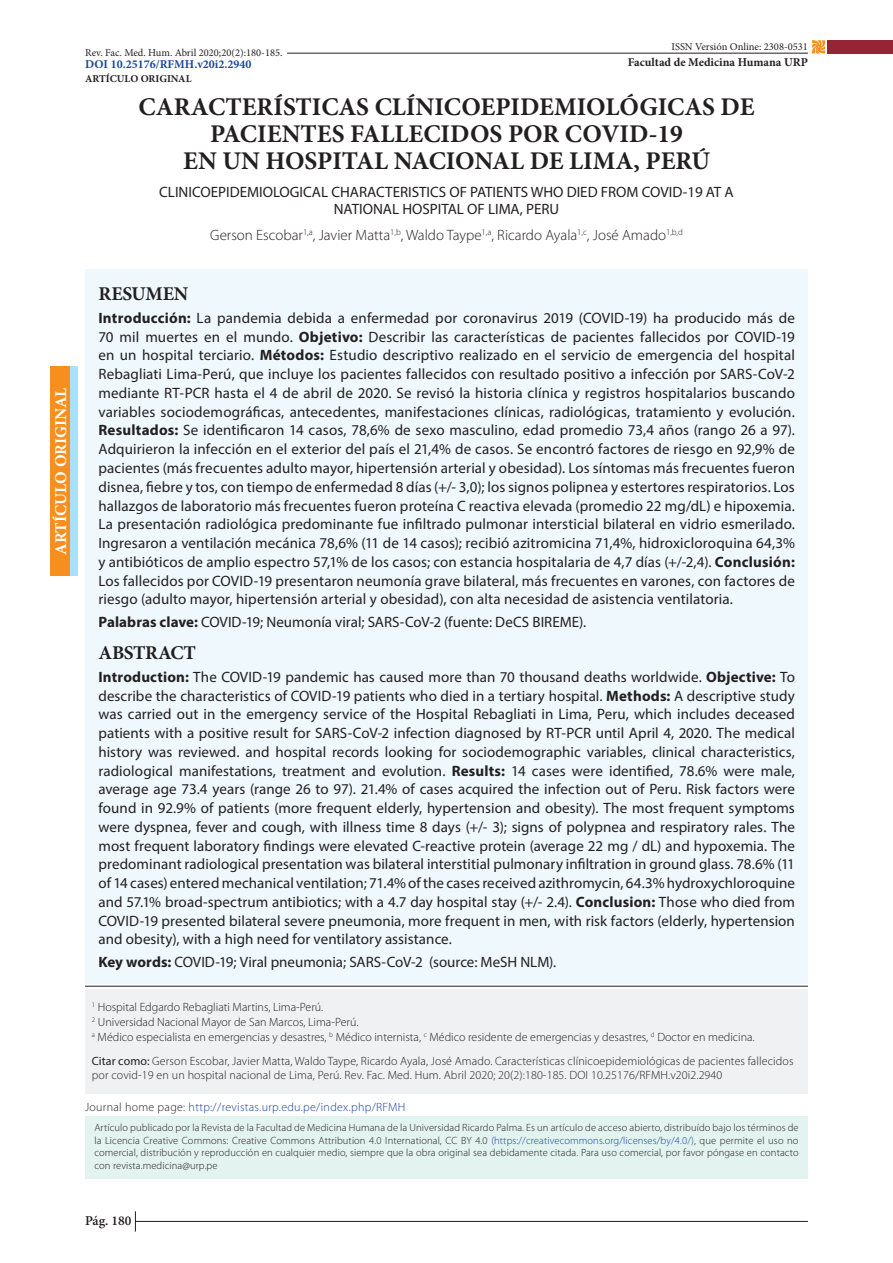
<style>
.page{position:relative;width:893px;height:1263px;background:#fff}
.page>*{position:absolute;margin:0;border:0;box-sizing:border-box;transform-origin:0 0}
.t1{font:700 25.5px/27px "Minion Pro";color:#231f20;text-align:center}
.t2{font:700 19.5px "Minion Pro";letter-spacing:-.015em;color:#231f20}
.t3{font:700 16.5px "Minion Pro";color:#fff}
.t4{font:15px/18.8px "Myriad Pro";color:#231f20;text-align:justify}
.t5{font:300 15px "Myriad Pro";color:#231f20}
.t6{font:600 13.5px "Minion Pro";color:#231f20}
.t7{font:300 12px/14.4px "Myriad Pro";letter-spacing:.005em;color:#231f20}
.t8{font:300 12px "Myriad Pro";letter-spacing:.025em;color:#154398}
.t9{font:700 12px "Minion Pro";color:#231f20}
.t10{font:700 12px "Minion Pro";color:#18469d}
.t11{font:300 10.5px/12.6px "Myriad Pro";letter-spacing:.01em;color:#231f20;text-align:justify}
.t12{font:10.5px "Minion Pro";color:#231f20}
.t13{font:700 10.5px "Minion Pro";color:#231f20}
.s1{font-weight:700}
.s2{font-weight:400}
.s3{color:#231f20}
.s4{color:#154398}
</style>
<div class="page">
<div style="left:55px;top:366px;width:23px;height:209px;background:#aae0f9"></div>
<svg style="left:135px;top:1211px;width:1px;height:20px"></svg>
<hr style="left:135px;top:1221px;width:673px;height:1px;background:#231f20">
<div style="left:85px;top:269px;width:723px;height:714px;background:#eef8fd"></div>
<hr style="left:85px;top:986px;width:723px;height:1px;background:#231f20">
<div style="left:828px;top:40px;width:65px;height:14px;background:#962435"></div>
<svg style="left:812px;top:40px;width:14px;height:14px"></svg>
<div style="left:85px;top:1116px;width:723px;height:63px;background:#e3f3f0"></div>
<div style="left:85px;top:989px;width:723px;height:105px;background:#f0f1f2"></div>
<div style="left:51px;top:366px;width:19px;height:209px;background:#f68f1e"></div>
<hr style="left:287px;top:53px;width:521px;height:1px;background:#231f20">
<p class="t3" style="left:49px;top:555px;width:168px;rotate:-90deg">ARTÍCULO ORIGINAL</p>
<p class="t12" style="left:85px;top:46px;width:199px">Rev. Fac. Med. Hum. Abril 2020;20(2):180-185.</p>
<p class="t10" style="left:85px;top:56px;width:168px">DOI 10.25176/RFMH.v20i2.2940</p>
<p class="t13" style="left:85px;top:71px;width:108px">ARTÍCULO ORIGINAL</p>
<p class="t12" style="left:671px;top:39px;width:138px">ISSN Versión Online: 2308-0531</p>
<p class="t9" style="left:628px;top:53px;width:182px">Facultad de Medicina Humana URP</p>
<p class="t1" style="left:139px;top:93px;width:617px">CARACTERÍSTICAS CLÍNICOEPIDEMIOLÓGICAS DE<br>PACIENTES FALLECIDOS POR COVID-19</p>
<p class="t1" style="left:183px;top:147px;width:528px">EN UN HOSPITAL NACIONAL DE LIMA, PERÚ</p>
<p class="t4" style="left:159px;top:184px;width:576px;line-height:16.5px;text-align:center">CLINICOEPIDEMIOLOGICAL CHARACTERISTICS OF PATIENTS WHO DIED FROM COVID-19 AT A<br>NATIONAL HOSPITAL OF LIMA, PERU</p>
<p class="t5" style="left:210px;top:226px;width:474px">Gerson Escobar<sup>1,a</sup>, Javier Matta<sup>1,b</sup>, Waldo Taype<sup>1,a</sup>, Ricardo Ayala<sup>1,c</sup>, José Amado<sup>1,b,d</sup></p>
<p class="t2" style="left:98px;top:280px;width:91px">RESUMEN</p>
<p class="t4" style="left:98px;top:308px;width:698px"><span class="s1">Introducción:</span> La pandemia debida a enfermedad por coronavirus 2019 (COVID-19) ha producido más de 70 mil muertes en el mundo. <span class="s1">Objetivo:</span> Describir las características de pacientes fallecidos por COVID-19 en un hospital terciario. <span class="s1">Métodos:</span> Estudio descriptivo realizado en el servicio de emergencia del hospital Rebagliati Lima-Perú, que incluye los pacientes fallecidos con resultado positivo a infección por SARS-CoV-2 mediante RT-PCR hasta el 4 de abril de 2020. Se revisó la historia clínica y registros hospitalarios buscando variables sociodemográficas, antecedentes, manifestaciones clínicas, radiológicas, tratamiento y evolución.<br><span class="s1">Resultados:</span> Se identificaron 14 casos, 78,6% de sexo masculino, edad promedio 73,4 años (rango 26 a 97).<br>Adquirieron la infección en el exterior del país el 21,4% de casos. Se encontró factores de riesgo en 92,9% de pacientes (más frecuentes adulto mayor, hipertensión arterial y obesidad). Los síntomas más frecuentes fueron disnea, fiebre y tos, con tiempo de enfermedad 8 días (+/- 3,0); los signos polipnea y estertores respiratorios. Los hallazgos de laboratorio más frecuentes fueron proteína C reactiva elevada (promedio 22 mg/dL) e hipoxemia.<br>La presentación radiológica predominante fue infiltrado pulmonar intersticial bilateral en vidrio esmerilado.<br>Ingresaron a ventilación mecánica 78,6% (11 de 14 casos); recibió azitromicina 71,4%, hidroxicloroquina 64,3% y antibióticos de amplio espectro 57,1% de los casos; con estancia hospitalaria de 4,7 días (+/-2,4). <span class="s1">Conclusión:<br></span>Los fallecidos por COVID-19 presentaron neumonía grave bilateral, más frecuentes en varones, con factores de riesgo (adulto mayor, hipertensión arterial y obesidad), con alta necesidad de asistencia ventilatoria.</p>
<p class="t4" style="left:98px;top:613px;width:489px"><span class="s1">Palabras clave:</span> COVID-19; Neumonía viral; SARS-CoV-2 (fuente: DeCS BIREME).</p>
<p class="t2" style="left:98px;top:639px;width:99px">ABSTRACT</p>
<p class="t4" style="left:98px;top:667px;width:698px"><span class="s1">Introduction:</span> The COVID-19 pandemic has caused more than 70 thousand deaths worldwide. <span class="s1">Objective:</span> To describe the characteristics of COVID-19 patients who died in a tertiary hospital. <span class="s1">Methods:</span> A descriptive study was carried out in the emergency service of the Hospital Rebagliati in Lima, Peru, which includes deceased patients with a positive result for SARS-CoV-2 infection diagnosed by RT-PCR until April 4, 2020. The medical history was reviewed. and hospital records looking for sociodemographic variables, clinical characteristics, radiological manifestations, treatment and evolution. <span class="s1">Results:</span> 14 cases were identified, 78.6% were male, average age 73.4 years (range 26 to 97). 21.4% of cases acquired the infection out of Peru. Risk factors were found in 92.9% of patients (more frequent elderly, hypertension and obesity). The most frequent symptoms were dyspnea, fever and cough, with illness time 8 days (+/- 3); signs of polypnea and respiratory rales. The most frequent laboratory findings were elevated C-reactive protein (average 22 mg / dL) and hypoxemia. The predominant radiological presentation was bilateral interstitial pulmonary infiltration in ground glass. 78.6% (11 of 14 cases) entered mechanical ventilation; 71.4% of the cases received azithromycin, 64.3% hydroxychloroquine and 57.1% broad-spectrum antibiotics; with a 4.7 day hospital stay (+/- 2.4). <span class="s1">Conclusion:</span> Those who died from COVID-19 presented bilateral severe pneumonia, more frequent in men, with risk factors (elderly, hypertension and obesity), with a high need for ventilatory assistance.</p>
<p class="t4" style="left:98px;top:953px;width:459px"><span class="s1">Key words:</span> COVID-19; Viral pneumonia; SARS-CoV-2 (source: MeSH NLM).</p>
<p class="t7" style="left:92px;top:1000px;width:233px"><sup>1</sup> Hospital Edgardo Rebagliati Martins, Lima-Perú.</p>
<p class="t7" style="left:92px;top:1015px;width:268px"><sup>2</sup> Universidad Nacional Mayor de San Marcos, Lima-Perú.</p>
<p class="t7" style="left:92px;top:1030px;width:664px"><sup>a</sup> Médico especialista en emergencias y desastres, <sup>b</sup> Médico internista, <sup>c</sup> Médico residente de emergencias y desastres, <sup>d</sup> Doctor en medicina.</p>
<p class="t7" style="left:92px;top:1053px;width:703px"><span class="s2">Citar como:</span> Gerson Escobar, Javier Matta, Waldo Taype, Ricardo Ayala, José Amado. Características clínicoepidemiológicas de pacientes fallecidos por covid-19 en un hospital nacional de Lima, Perú. Rev. Fac. Med. Hum. Abril 2020; 20(2):180-185. DOI 10.25176/RFMH.v20i2.2940</p>
<p class="t8" style="left:85px;top:1100px;width:322px"><span class="s3">Journal home page:</span> http://revistas.urp.edu.pe/index.php/RFMH</p>
<p class="t11" style="left:94px;top:1121px;width:706px">Artículo publicado por la Revista de la Facultad de Medicina Humana de la Universidad Ricardo Palma. Es un artículo de acceso abierto, distribuído bajo los términos de</p>
<p class="t11" style="left:94px;top:1134px;width:706px">la Licencia Creative Commons: Creative Commons Attribution 4.0 International, CC BY 4.0 <span class="s4">(https://creativecommons.org/licenses/by/4.0/)</span>, que permite el uso no comercial, distribución y reproducción en cualquier medio, siempre que la obra original sea debidamente citada. Para uso comercial, por favor póngase en contacto con revista.medicina@urp.pe</p>
<p class="t6" style="left:85px;top:1211px;width:48px">Pág. 180</p>
</div>
